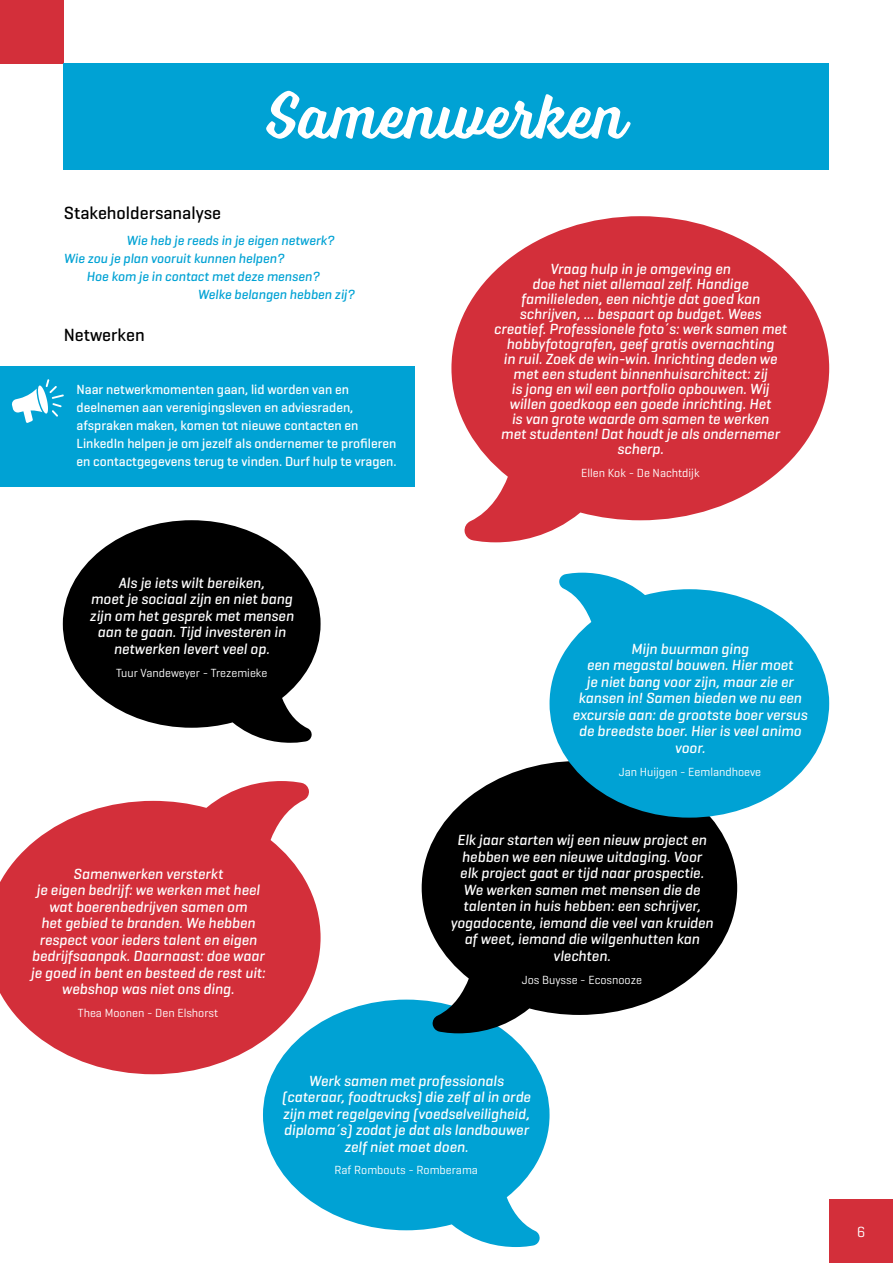
<style>
.page{position:relative;width:893px;height:1263px;background:#fff}
.page>*{position:absolute;margin:0;border:0;box-sizing:border-box;transform-origin:0 0}
.t1{font:67.5px "Voltage";letter-spacing:.005em;color:#fff}
.t2{font:500 18px "Geogrotesque";color:#000}
.t3{font:italic 500 15px/16.5px "Geogrotesque";color:#fff;text-align:center}
.t4{font:15px "Geogrotesque";color:#fff}
.t5{font:500 13.5px/18px "Geogrotesque";color:#fff}
.t6{font:italic 500 13.5px "Geogrotesque";color:#00a2d4}
.t7{font:12px "Geogrotesque";color:#fff}
</style>
<div class="page">
<div style="left:0;top:0;width:64px;height:64px;background:#d32f3a"></div>
<div style="left:829px;top:1199px;width:64px;height:64px;background:#d32f3a"></div>
<div style="left:64px;top:64px;width:765px;height:106px;background:#00a2d4"></div>
<div style="left:0;top:366px;width:415px;height:121px;background:#00a2d4"></div>
<svg style="left:11px;top:379px;width:53px;height:44px"></svg>
<svg style="left:451px;top:216px;width:378px;height:326px;fill:#d32f3a"></svg>
<svg style="left:63px;top:520px;width:258px;height:223px;fill:#000"></svg>
<svg style="left:0;top:781px;width:321px;height:293px;fill:#d32f3a"></svg>
<svg style="left:263px;top:999px;width:287px;height:248px;fill:#00a2d4"></svg>
<svg style="left:422px;top:763px;width:315px;height:270px;fill:#000"></svg>
<svg style="left:550px;top:573px;width:279px;height:245px;fill:#00a2d4"></svg>
<p class="t1" style="left:266px;top:75px;width:362px">Samenwerken</p>
<p class="t2" style="left:64px;top:201px;width:159px">Stakeholdersanalyse</p>
<p class="t6" style="left:126px;top:232px;width:210px">Wie heb je reeds in je eigen netwerk?</p>
<p class="t6" style="left:64px;top:250px;width:222px">Wie zou je plan vooruit kunnen helpen?</p>
<p class="t6" style="left:87px;top:268px;width:235px">Hoe kom je in contact met deze mensen?</p>
<p class="t6" style="left:198px;top:286px;width:159px">Welke belangen hebben zij?</p>
<p class="t2" style="left:64px;top:324px;width:82px">Netwerken</p>
<p class="t5" style="left:77px;top:381px;width:322px">Naar netwerkmomenten gaan, lid worden van en deelnemen aan verenigingsleven en adviesraden, afspraken maken, komen tot nieuwe contacten en LinkedIn helpen je om jezelf als ondernemer te profileren en contactgegevens terug te vinden. Durf hulp te vragen.</p>
<p class="t3" style="left:119px;top:574px;width:148px">Als je iets wilt bereiken,</p>
<p class="t3" style="left:90px;top:591px;width:206px">moet je sociaal zijn en niet bang zijn om het gesprek met mensen aan te gaan. Tijd investeren in netwerken levert veel op.</p>
<p class="t7" style="left:116px;top:665px;width:153px">Tuur Vandeweyer - Trezemieke</p>
<p class="t3" style="left:73px;top:865px;width:151px">Samenwerken versterkt</p>
<p class="t3" style="left:31px;top:881px;width:236px">je eigen bedrijf: we werken met heel wat boerenbedrijven samen om<br>het gebied te branden. We hebben respect voor ieders talent en eigen bedrijfsaanpak. Daarnaast: doe waar je goed in bent en besteed de rest uit: webshop was niet ons ding.</p>
<p class="t7" style="left:78px;top:1005px;width:142px">Thea Moonen - Den Elshorst</p>
<p class="t3" style="left:550px;top:260px;width:182px">Vraag hulp in je omgeving en</p>
<p class="t3" style="left:494px;top:276px;width:295px;line-height:15px">doe het niet allemaal zelf. Handige familieleden, een nichtje dat goed kan schrijven, ... bespaart op budget. Wees creatief. Professionele foto´s: werk samen met hobbyfotografen, geef gratis overnachting<br>in ruil. Zoek de win-win. Inrichting deden we met een student binnenhuisarchitect: zij<br>is jong en wil een portfolio opbouwen. Wij willen goedkoop een goede inrichting. Het<br>is van grote waarde om samen te werken<br>met studenten! Dat houdt je als ondernemer scherp.</p>
<p class="t7" style="left:581px;top:465px;width:120px">Ellen Kok - De Nachtdijk</p>
<p class="t3" style="left:631px;top:640px;width:119px">Mijn buurman ging</p>
<p class="t3" style="left:572px;top:657px;width:237px">een megastal bouwen. Hier moet<br>je niet bang voor zijn, maar zie er kansen in! Samen bieden we nu een excursie aan: de grootste boer versus de breedste boer. Hier is veel animo voor.</p>
<p class="t7" style="left:619px;top:764px;width:144px">Jan Huijgen - Eemlandhoeve</p>
<p class="t3" style="left:450px;top:832px;width:264px">Elk jaar starten wij een nieuw project en hebben we een nieuwe uitdaging. Voor<br>elk project gaat er tijd naar prospectie.<br>We werken samen met mensen die de talenten in huis hebben: een schrijver, yogadocente, iemand die veel van kruiden af weet, iemand die wilgenhutten kan vlechten.</p>
<p class="t7" style="left:522px;top:972px;width:122px">Jos Buysse - Ecosnooze</p>
<p class="t3" style="left:282px;top:1072px;width:250px">Werk samen met professionals (cateraar, foodtrucks) die zelf al in orde zijn met regelgeving (voedselveiligheid, diploma´s) zodat je dat als landbouwer zelf niet moet doen.</p>
<p class="t7" style="left:335px;top:1163px;width:145px">Raf Rombouts - Romberama</p>
<p class="t4" style="left:857px;top:1222px;width:10px">6</p>
</div>
